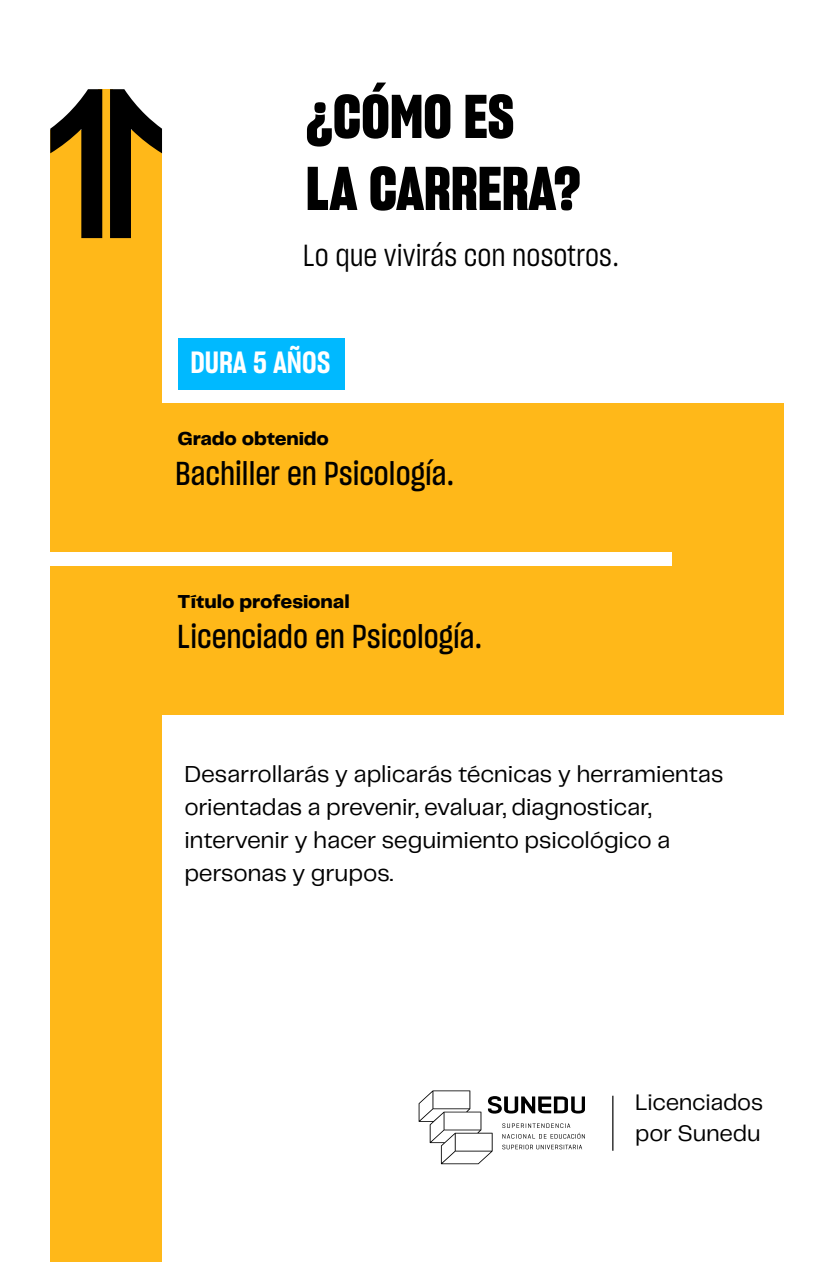
<style>
.page{position:relative;width:834px;height:1262px;background:#fff}
.page>*{position:absolute;margin:0;border:0;box-sizing:border-box;transform-origin:0 0}
.t1{font:60px/72px "Sharp Grotesk Bold 15";color:#000}
.t2{font:32.5px "Sharp Grotesk Medium 15";color:#000}
.t3{font:30px "Sharp Grotesk Book 15";color:#000}
.t4{font:30px "Sharp Grotesk Semi Bold 15";color:#fff}
.t5{font:24px/33px "PP Telegraf";letter-spacing:-.01em;color:#000}
.t6{font:23.4px/31.5px "PP Telegraf";letter-spacing:-.01em;color:#000}
.t7{font:800 19.5px "Telegraf";letter-spacing:-.005em;color:#000}
</style>
<div class="page">
<div style="left:50px;top:130px;width:112px;height:398px;background:#ffb819"></div>
<div style="left:99px;top:89px;width:14px;height:123px;background:#ffb819"></div>
<div style="left:50px;top:792px;width:112px;height:470px;background:#ffb819"></div>
<div style="left:50px;top:646px;width:112px;height:168px;background:#ffb819"></div>
<svg style="left:50px;top:89px;width:52px;height:149px"></svg>
<svg style="left:110px;top:89px;width:52px;height:149px"></svg>
<div style="left:178px;top:338px;width:166px;height:51px;background:#00b9ff"></div>
<svg style="left:419px;top:1090px;width:166px;height:74px"></svg>
<hr style="left:612px;top:1096px;width:1px;height:55px;background:#000">
<div style="left:672px;top:547px;width:112px;height:123px;background:#ffb819"></div>
<div style="left:50px;top:404px;width:734px;height:148px;background:#ffb819"></div>
<div style="left:50px;top:567px;width:734px;height:148px;background:#ffb819"></div>
<h1 class="t1" style="left:306px;top:79px;width:276px">¿CÓMO ES<br>LA CARRERA?</h1>
<p class="t3" style="left:303px;top:234px;width:318px">Lo que vivirás con nosotros.</p>
<p class="t4" style="left:190px;top:342px;width:141px">DURA 5 AÑOS</p>
<p class="t7" style="left:177px;top:425px;width:153px">Grado obtenido</p>
<h2 class="t2" style="left:175px;top:451px;width:281px">Bachiller en Psicología.</h2>
<p class="t7" style="left:177px;top:588px;width:174px">Título profesional</p>
<h2 class="t2" style="left:177px;top:614px;width:307px">Licenciado en Psicología.</h2>
<p class="t5" style="left:184px;top:756px;width:541px">Desarrollarás y aplicarás técnicas y herramientas orientadas a prevenir, evaluar, diagnosticar, intervenir y hacer seguimiento psicológico a personas y grupos.</p>
<p class="t6" style="left:635px;top:1085px;width:129px">Licenciados por Sunedu</p>
</div>
